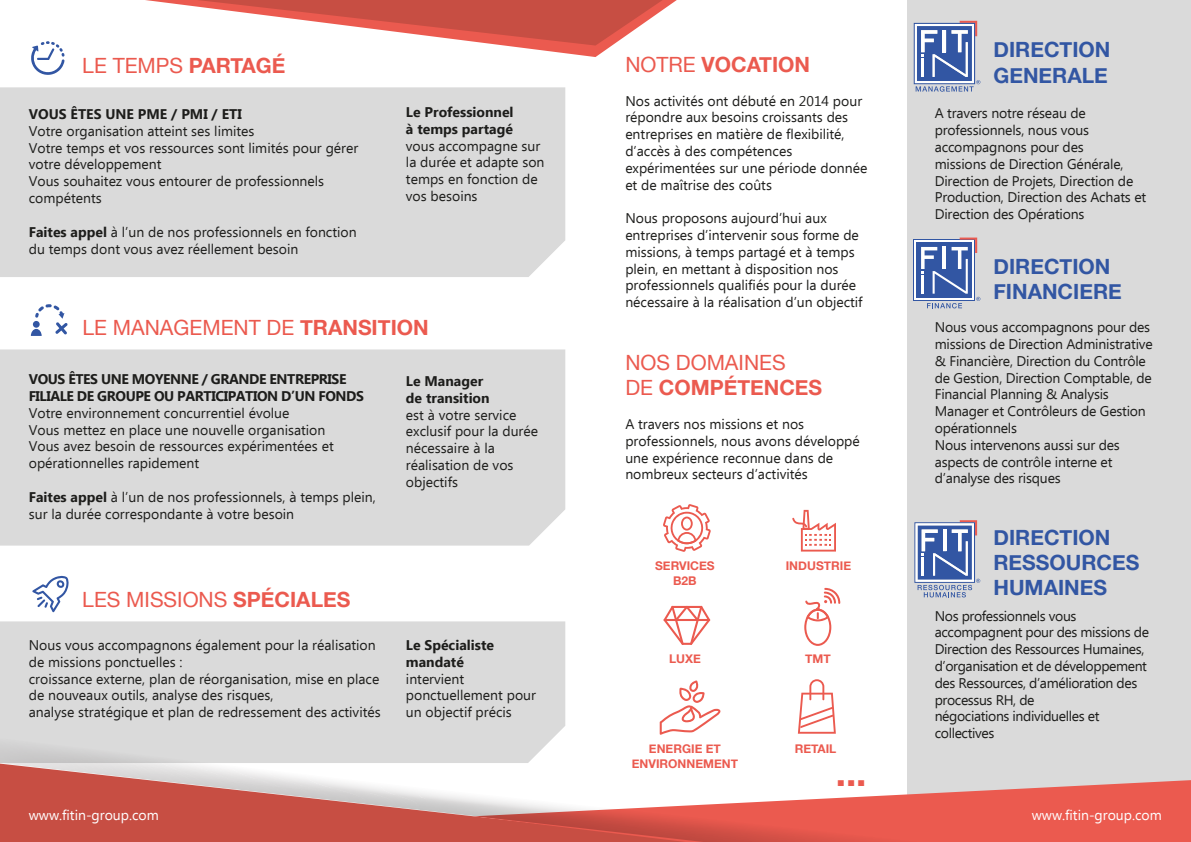
<style>
.page{position:relative;width:1191px;height:842px;background:#fff}
.page>*{position:absolute;margin:0;border:0;box-sizing:border-box;transform-origin:0 0}
.t1{font:700 37px "Helvetica Neue";color:#eb5a4f}
.t2{font:21px/25.2px "Helvetica Neue";color:#eb5a4f}
.t3{font:700 21px/25.2px "Helvetica Neue";color:#3256a3}
.t4{font:700 21px "Helvetica Neue";color:#eb5a4f}
.t5{font:14px/16.8px "Ebrima";color:#1d1d1b}
.t6{font:14px/16.8px "Ebrima";letter-spacing:-.025em;color:#1d1d1b}
.t7{font:700 14px/16.8px "Ebrima";color:#1d1d1b}
.t8{font:700 14px/16.8px "Ebrima";letter-spacing:-.03em;color:#1d1d1b}
.t9{font:14px "Ebrima";color:#fff}
.t10{font:700 12px/14.4px "Helvetica Neue";color:#eb5a4f;text-align:center}
.s1{font-weight:700}
.s2{font-weight:400}
</style>
<div class="page">
<div style="left:0;top:349px;width:565px;height:197px;background:#dadada"></div>
<div style="left:0;top:87px;width:565px;height:190px;background:#dadada"></div>
<div style="left:0;top:621px;width:565px;height:101px;background:#dadada"></div>
<div style="left:907px;top:0;width:284px;height:842px;background:#dadada"></div>
<svg style="left:663px;top:504px;width:48px;height:48px"></svg>
<svg style="left:663px;top:606px;width:47px;height:39px"></svg>
<svg style="left:804px;top:588px;width:36px;height:58px"></svg>
<svg style="left:145px;top:0;width:532px;height:57px"></svg>
<svg style="left:1001px;top:780px;width:190px;height:62px;background:#e9645a"></svg>
<svg style="left:0;top:722px;width:1001px;height:120px"></svg>
<svg style="left:792px;top:510px;width:44px;height:41px"></svg>
<svg style="left:659px;top:680px;width:62px;height:55px"></svg>
<svg style="left:798px;top:679px;width:38px;height:55px"></svg>
<svg style="left:913px;top:21px;width:67px;height:71px;background:#8395c1"></svg>
<div style="left:913px;top:240px;width:62px;height:61px;background:#fff"></div>
<svg style="left:916px;top:242px;width:5px;height:56px"></svg>
<div style="left:917px;top:243px;width:55px;height:55px;background:#3256a3"></div>
<svg style="left:921px;top:238px;width:59px;height:70px"></svg>
<svg style="left:914px;top:520px;width:66px;height:77px"></svg>
<svg style="left:32px;top:575px;width:37px;height:37px"></svg>
<svg style="left:31px;top:304px;width:37px;height:32px"></svg>
<svg style="left:31px;top:41px;width:34px;height:34px"></svg>
<h2 class="t2" style="left:82px;top:54px;width:205px">LE TEMPS <span class="s1">PARTAGÉ</span></h2>
<p class="t7" style="left:29px;top:106px;width:214px">VOUS ÊTES UNE PME / PMI / ETI</p>
<p class="t5" style="left:29px;top:123px;width:331px">Votre organisation atteint ses limites<br>Votre temps et vos ressources sont limités pour gérer votre développement<br>Vous souhaitez vous entourer de professionnels compétents</p>
<p class="t5" style="left:29px;top:224px;width:329px"><span class="s1">Faites appel</span> à l’un de nos professionnels en fonction du temps dont vous avez réellement besoin</p>
<p class="t7" style="left:406px;top:104px;width:109px">Le Professionnel à temps partagé</p>
<p class="t5" style="left:406px;top:138px;width:140px">vous accompagne sur la durée et adapte son temps en fonction de vos besoins</p>
<h2 class="t2" style="left:83px;top:316px;width:348px">LE MANAGEMENT DE <span class="s1">TRANSITION</span></h2>
<p class="t8" style="left:29px;top:371px;width:337px">VOUS ÊTES UNE MOYENNE / GRANDE ENTREPRISE<br>FILIALE DE GROUPE OU PARTICIPATION D’UN FONDS</p>
<p class="t5" style="left:29px;top:405px;width:306px">Votre environnement concurrentiel évolue<br>Vous mettez en place une nouvelle organisation Vous avez besoin de ressources expérimentées et opérationnelles rapidement</p>
<p class="t5" style="left:29px;top:489px;width:348px"><span class="s1">Faites appel</span> à l’un de nos professionnels, à temps plein, sur la durée correspondante à votre besoin</p>
<h2 class="t2" style="left:82px;top:588px;width:269px">LES MISSIONS <span class="s1">SPÉCIALES</span></h2>
<p class="t5" style="left:29px;top:637px;width:353px">Nous vous accompagnons également pour la réalisation de missions ponctuelles :<br>croissance externe, plan de réorganisation, mise en place de nouveaux outils, analyse des risques,<br>analyse stratégique et plan de redressement des activités</p>
<p class="t7" style="left:406px;top:373px;width:85px">Le Manager de transition</p>
<p class="t5" style="left:406px;top:407px;width:134px">est à votre service exclusif pour la durée nécessaire à la réalisation de vos objectifs</p>
<p class="t7" style="left:406px;top:637px;width:90px">Le Spécialiste mandaté</p>
<p class="t5" style="left:406px;top:671px;width:132px">intervient ponctuellement pour un objectif précis</p>
<h2 class="t4" style="left:625px;top:48px;width:186px"><span class="s2">NOTRE</span> VOCATION</h2>
<p class="t5" style="left:625px;top:93px;width:243px">Nos activités ont débuté en 2014 pour répondre aux besoins croissants des entreprises en matière de flexibilité, d’accès à des compétences expérimentées sur une période donnée et de maîtrise des coûts</p>
<p class="t5" style="left:625px;top:211px;width:239px">Nous proposons aujourd’hui aux entreprises d’intervenir sous forme de missions, à temps partagé et à temps plein, en mettant à disposition nos professionnels qualifiés pour la durée nécessaire à la réalisation d’un objectif</p>
<h2 class="t2" style="left:625px;top:351px;width:198px">NOS DOMAINES<br>DE <span class="s1">COMPÉTENCES</span></h2>
<p class="t5" style="left:625px;top:416px;width:236px">A travers nos missions et nos professionnels, nous avons développé une expérience reconnue dans de nombreux secteurs d’activités</p>
<p class="t10" style="left:655px;top:559px;width:61px">SERVICES<br>B2B</p>
<p class="t10" style="left:669px;top:652px;width:33px">LUXE</p>
<p class="t10" style="left:785px;top:559px;width:67px">INDUSTRIE</p>
<p class="t10" style="left:805px;top:652px;width:27px">TMT</p>
<p class="t10" style="left:632px;top:742px;width:108px">ENERGIE ET<br>ENVIRONNEMENT</p>
<p class="t10" style="left:795px;top:742px;width:43px">RETAIL</p>
<h1 class="t1" style="left:835px;top:744px;width:32px">...</h1>
<h2 class="t3" style="left:993px;top:38px;width:119px">DIRECTION<br>GENERALE</h2>
<p class="t5" style="left:934px;top:106px;width:213px">A travers notre réseau de professionnels, nous vous accompagnons pour des<br>missions de Direction Générale,<br>Direction de Projets, Direction de<br>Production, Direction des Achats et<br>Direction des Opérations</p>
<h2 class="t3" style="left:993px;top:254px;width:130px">DIRECTION<br>FINANCIERE</h2>
<p class="t5" style="left:934px;top:320px;width:219px">Nous vous accompagnons pour des missions de Direction Administrative &amp; Financière, Direction du Contrôle de Gestion, Direction Comptable, de<br>Financial Planning &amp; Analysis<br>Manager et Contrôleurs de Gestion opérationnels<br>Nous intervenons aussi sur des aspects de contrôle interne et d’analyse des risques</p>
<h2 class="t3" style="left:993px;top:525px;width:147px">DIRECTION<br>RESSOURCES<br>HUMAINES</h2>
<p class="t6" style="left:934px;top:608px;width:216px">Nos professionnels vous accompagnent pour des missions de<br>Direction des Ressources Humaines, d’organisation et de développement des Ressources, d’amélioration des processus RH, de<br>négociations individuelles et collectives</p>
<p class="t9" style="left:29px;top:805px;width:132px">www.fitin-group.com</p>
<p class="t9" style="left:1031px;top:805px;width:132px">www.fitin-group.com</p>
</div>
